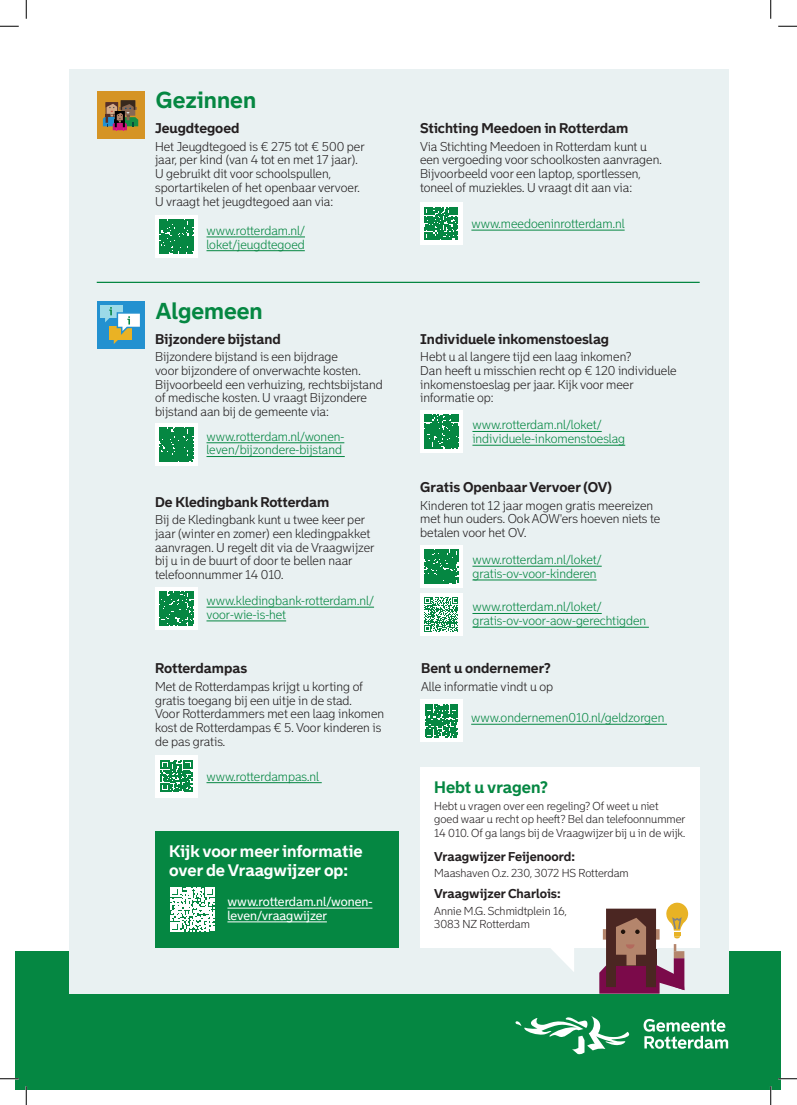
<style>
.page{position:relative;width:797px;height:1105px;background:#fff}
.page>*{position:absolute;margin:0;border:0;box-sizing:border-box;transform-origin:0 0}
.t1{font:700 22.5px "Bolder";color:#058742}
.t2{font:700 16.25px/18.8px "Bolder";color:#fff}
.t3{font:700 16.25px "Bolder";color:#058742}
.t4{font:700 13.75px "Bolder";color:#231f20}
.t5{font:300 12.5px/13.8px "Bolder";color:#231f20}
.t6{font:300 12.5px/13.8px "Bolder";color:#058742}
.t7{font:700 12.5px "Bolder";color:#231f20}
.t8{font:12.5px/13.8px "Bolder";color:#fff}
.t9{font:300 11.25px/13.8px "Bolder";color:#231f20}
</style>
<div class="page">
<div style="left:16px;top:951px;width:765px;height:138px;background:#058742"></div>
<svg style="left:643px;top:1019px;width:85px;height:30px"></svg>
<svg style="left:515px;top:1016px;width:114px;height:39px"></svg>
<div style="left:69px;top:69px;width:659px;height:925px;background:#e9f1f2"></div>
<hr style="left:206px;top:607px;width:168px;height:1px;background:#058742">
<hr style="left:206px;top:621px;width:80px;height:1px;background:#058742">
<hr style="left:206px;top:782px;width:116px;height:1px;background:#058742">
<div style="left:420px;top:767px;width:279px;height:181px;background:#fff"></div>
<svg style="left:539px;top:936px;width:35px;height:36px"></svg>
<hr style="left:206px;top:442px;width:138px;height:1px;background:#058742">
<hr style="left:206px;top:456px;width:139px;height:1px;background:#058742">
<hr style="left:206px;top:237px;width:99px;height:1px;background:#058742">
<hr style="left:206px;top:250px;width:99px;height:1px;background:#058742">
<div style="left:97px;top:91px;width:47px;height:47px;background:#d59425"></div>
<svg style="left:103px;top:100px;width:35px;height:30px"></svg>
<div style="left:155px;top:831px;width:243px;height:117px;background:#058742"></div>
<svg style="left:170px;top:887px;width:44px;height:45px"></svg>
<hr style="left:227px;top:908px;width:145px;height:1px;background:#fff">
<hr style="left:227px;top:921px;width:100px;height:1px;background:#fff">
<hr style="left:97px;top:282px;width:602px;height:1px;background:#058742">
<svg style="left:155px;top:215px;width:43px;height:43px"></svg>
<svg style="left:159px;top:220px;width:34px;height:33px"></svg>
<div style="left:155px;top:423px;width:43px;height:43px;background:#fff"></div>
<svg style="left:159px;top:428px;width:34px;height:34px"></svg>
<div style="left:155px;top:587px;width:43px;height:42px;background:#fff"></div>
<svg style="left:159px;top:591px;width:34px;height:34px"></svg>
<div style="left:155px;top:755px;width:43px;height:42px;background:#fff"></div>
<svg style="left:160px;top:760px;width:32px;height:32px"></svg>
<hr style="left:471px;top:230px;width:153px;height:1px;background:#058742">
<div style="left:420px;top:202px;width:42px;height:43px;background:#fff"></div>
<svg style="left:425px;top:207px;width:32px;height:33px"></svg>
<div style="left:97px;top:301px;width:47px;height:47px;background:#2391d0"></div>
<svg style="left:101px;top:305px;width:39px;height:39px"></svg>
<hr style="left:471px;top:724px;width:196px;height:1px;background:#058742">
<hr style="left:472px;top:431px;width:129px;height:1px;background:#058742">
<hr style="left:472px;top:445px;width:153px;height:1px;background:#058742">
<hr style="left:472px;top:566px;width:129px;height:1px;background:#058742">
<hr style="left:472px;top:580px;width:124px;height:1px;background:#058742">
<hr style="left:472px;top:613px;width:129px;height:1px;background:#058742">
<hr style="left:472px;top:627px;width:177px;height:1px;background:#058742">
<div style="left:420px;top:410px;width:43px;height:43px;background:#fff"></div>
<svg style="left:424px;top:415px;width:34px;height:33px"></svg>
<svg style="left:420px;top:545px;width:42px;height:43px"></svg>
<svg style="left:424px;top:550px;width:34px;height:33px"></svg>
<div style="left:420px;top:593px;width:42px;height:43px;background:#fff"></div>
<svg style="left:424px;top:597px;width:34px;height:35px"></svg>
<div style="left:420px;top:699px;width:43px;height:43px;background:#fff"></div>
<svg style="left:425px;top:704px;width:33px;height:33px"></svg>
<hr style="left:659px;top:913px;width:36px;height:2px;background:#fff">
<svg style="left:599px;top:897px;width:93px;height:97px;background:#a98284"></svg>
<svg style="left:0;top:25px;width:19px;height:2px"></svg>
<svg style="left:778px;top:25px;width:19px;height:2px"></svg>
<svg style="left:0;top:1078px;width:19px;height:1px"></svg>
<svg style="left:778px;top:1078px;width:19px;height:1px"></svg>
<svg style="left:25px;top:0;width:2px;height:19px"></svg>
<svg style="left:25px;top:1086px;width:2px;height:19px"></svg>
<svg style="left:770px;top:0;width:1px;height:19px"></svg>
<svg style="left:770px;top:1086px;width:1px;height:19px"></svg>
<h1 class="t1" style="left:156px;top:86px;width:102px">Gezinnen</h1>
<p class="t4" style="left:155px;top:120px;width:86px">Jeugdtegoed</p>
<p class="t5" style="left:155px;top:139px;width:211px">Het Jeugdtegoed is € 275 tot € 500 per jaar, per kind (van 4 tot en met 17 jaar).<br>U gebruikt dit voor schoolspullen, sportartikelen of het openbaar vervoer.<br>U vraagt het jeugdtegoed aan via:</p>
<p class="t6" style="left:206px;top:224px;width:100px">www.rotterdam.nl/ loket/jeugdtegoed</p>
<h1 class="t1" style="left:156px;top:297px;width:108px">Algemeen</h1>
<p class="t4" style="left:155px;top:330px;width:127px">Bijzondere bijstand</p>
<p class="t5" style="left:155px;top:350px;width:229px">Bijzondere bijstand is een bijdrage<br>voor bijzondere of onverwachte kosten.<br>Bijvoorbeeld een verhuizing, rechtsbijstand of medische kosten. U vraagt Bijzondere bijstand aan bij de gemeente via:</p>
<p class="t6" style="left:206px;top:429px;width:139px">www.rotterdam.nl/wonen&shy;leven/bijzondere-bijstand</p>
<p class="t4" style="left:155px;top:493px;width:176px">De Kledingbank Rotterdam</p>
<p class="t5" style="left:155px;top:513px;width:221px">Bij de Kledingbank kunt u twee keer per jaar (winter en zomer) een kledingpakket aanvragen. U regelt dit via de Vraagwijzer bij u in de buurt of door te bellen naar telefoonnummer 14 010.</p>
<p class="t6" style="left:206px;top:594px;width:169px">www.kledingbank-rotterdam.nl/ voor-wie-is-het</p>
<p class="t4" style="left:155px;top:660px;width:94px">Rotterdampas</p>
<p class="t5" style="left:155px;top:679px;width:230px">Met de Rotterdampas krijgt u korting of gratis toegang bij een uitje in de stad.<br>Voor Rotterdammers met een laag inkomen kost de Rotterdampas € 5. Voor kinderen is de pas gratis.</p>
<p class="t6" style="left:206px;top:769px;width:114px">www.rotterdampas.nl</p>
<h2 class="t2" style="left:169px;top:842px;width:195px">Kijk voor meer informatie over de Vraagwijzer op:</h2>
<p class="t8" style="left:227px;top:895px;width:146px">www.rotterdam.nl/wonen&shy;leven/vraagwijzer</p>
<p class="t4" style="left:420px;top:120px;width:210px">Stichting Meedoen in Rotterdam</p>
<p class="t5" style="left:420px;top:139px;width:243px">Via Stichting Meedoen in Rotterdam kunt u een vergoeding voor schoolkosten aanvragen.<br>Bijvoorbeeld voor een laptop, sportlessen, toneel of muziekles. U vraagt dit aan via:</p>
<p class="t6" style="left:471px;top:217px;width:155px">www.meedoeninrotterdam.nl</p>
<p class="t4" style="left:420px;top:330px;width:190px">Individuele inkomenstoeslag</p>
<p class="t5" style="left:420px;top:350px;width:258px">Hebt u al langere tijd een laag inkomen?<br>Dan heeft u misschien recht op € 120 individuele inkomenstoeslag per jaar. Kijk voor meer informatie op:</p>
<p class="t6" style="left:472px;top:418px;width:154px">www.rotterdam.nl/loket/ individuele-inkomenstoeslag</p>
<p class="t4" style="left:420px;top:479px;width:193px">Gratis Openbaar Vervoer (OV)</p>
<p class="t5" style="left:420px;top:498px;width:241px">Kinderen tot 12 jaar mogen gratis meereizen met hun ouders. Ook AOW'ers hoeven niets te betalen voor het OV.</p>
<p class="t6" style="left:472px;top:553px;width:131px">www.rotterdam.nl/loket/ gratis-ov-voor-kinderen</p>
<p class="t6" style="left:472px;top:600px;width:175px">www.rotterdam.nl/loket/ gratis-ov-voor-aow-gerechtigden</p>
<p class="t4" style="left:421px;top:660px;width:131px">Bent u ondernemer?</p>
<p class="t5" style="left:421px;top:679px;width:133px">Alle informatie vindt u op</p>
<p class="t6" style="left:471px;top:711px;width:195px">www.ondernemen010.nl/geldzorgen</p>
<h2 class="t3" style="left:434px;top:777px;width:115px">Hebt u vragen?</h2>
<p class="t9" style="left:434px;top:799px;width:253px">Hebt u vragen over een regeling? Of weet u niet goed waar u recht op heeft? Bel dan telefoonnummer<br>14 010. Of ga langs bij de Vraagwijzer bij u in de wijk.</p>
<p class="t7" style="left:434px;top:849px;width:142px">Vraagwijzer Feijenoord:</p>
<p class="t9" style="left:434px;top:866px;width:196px">Maashaven O.z. 230, 3072 HS Rotterdam</p>
<p class="t7" style="left:434px;top:886px;width:128px">Vraagwijzer Charlois:</p>
<p class="t9" style="left:434px;top:904px;width:134px">Annie M.G. Schmidtplein 16,<br>3083 NZ Rotterdam</p>
</div>
